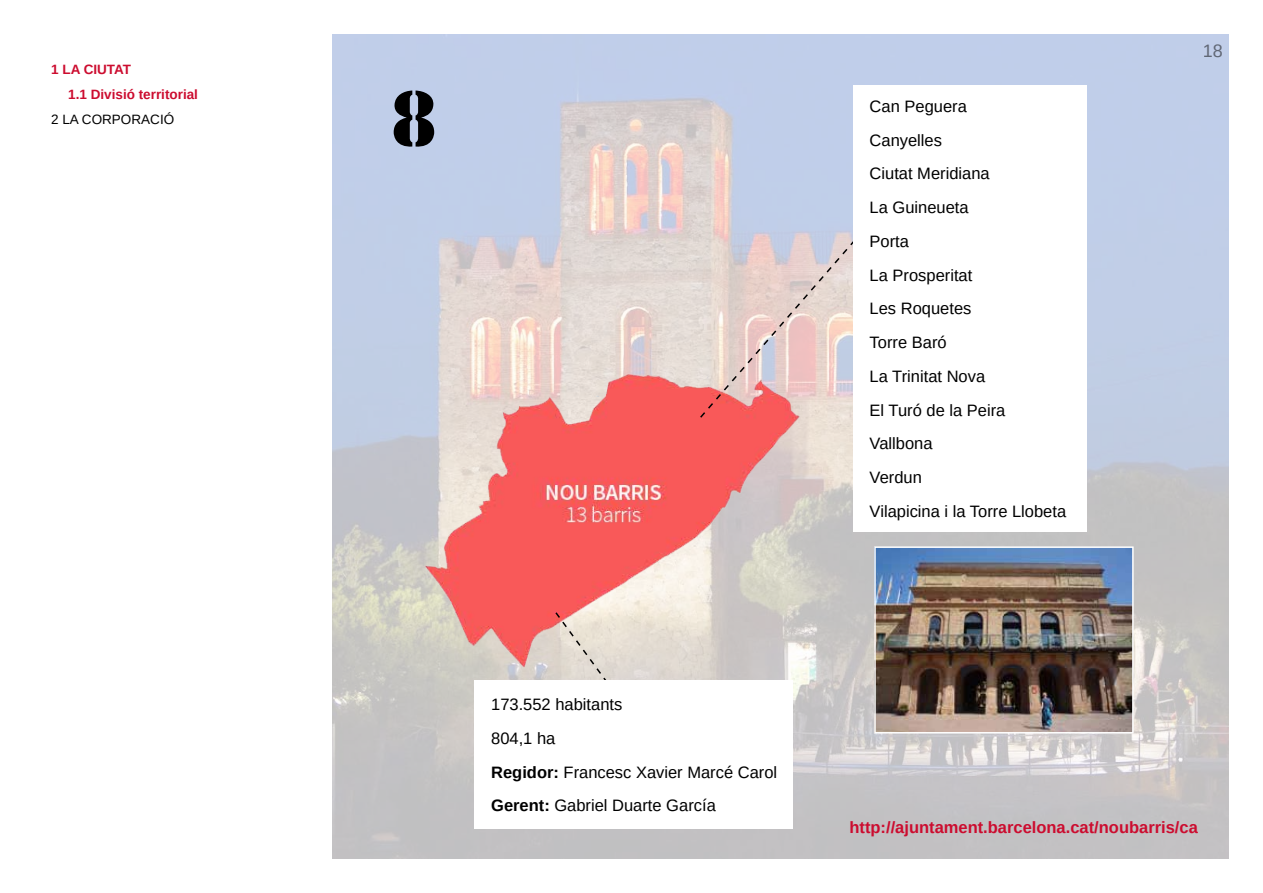
<style>
.page{position:relative;width:1263px;height:893px;background:#fff}
.page>*{position:absolute;margin:0;border:0;box-sizing:border-box;transform-origin:0 0}
.t1{font:72px "Stencil Std";color:#000}
.t2{font:18px "Arimo";color:#000}
.t3{font:16.5px/33.8px "Arimo";color:#000}
.t4{font:700 16.5px "Arimo";color:#cc0c2f}
.t5{font:700 13.5px/25px "Arimo";color:#cc0c2f}
.t6{font:13.5px "Arimo";color:#000}
.s1{font-weight:700}
</style>
<div class="page">
<img style="left:333px;top:34px;width:896px;height:825px">
<img style="left:414px;top:344px;width:398px;height:360px">
<svg style="left:554px;top:611px;width:90px;height:69px;background:#e3d8ce"></svg>
<svg style="left:698px;top:229px;width:155px;height:190px;background:#e3c6c5"></svg>
<div style="left:853px;top:85px;width:233px;height:446px;background:#fff"></div>
<div style="left:474px;top:680px;width:319px;height:149px;background:#fff"></div>
<img style="left:877px;top:549px;width:254px;height:181px">
<div style="left:874px;top:546px;width:260px;height:187px;border:2px solid #fff"></div>
<p class="t5" style="left:68px;top:57px;width:131px;text-indent:-17px">1 LA CIUTAT<br>1.1 Divisió territorial</p>
<p class="t6" style="left:51px;top:110px;width:125px">2 LA CORPORACIÓ</p>
<h1 class="t1" style="left:391px;top:72px;width:47px">8</h1>
<p class="t3" style="left:870px;top:89px;width:198px">Can Peguera<br>Canyelles<br>Ciutat Meridiana<br>La Guineueta<br>Porta<br>La Prosperitat<br>Les Roquetes<br>Torre Baró<br>La Trinitat Nova<br>El Turó de la Peira<br>Vallbona<br>Verdun<br>Vilapicina i la Torre Llobeta</p>
<p class="t3" style="left:491px;top:688px;width:288px">173.552 habitants<br>804,1 ha<br><span class="s1">Regidor:</span> Francesc Xavier Marcé Carol<br><span class="s1">Gerent:</span> Gabriel Duarte García</p>
<p class="t2" style="left:1203px;top:39px;width:22px">18</p>
<p class="t4" style="left:849px;top:815px;width:350px">http://ajuntament.barcelona.cat/noubarris/ca</p>
</div>
